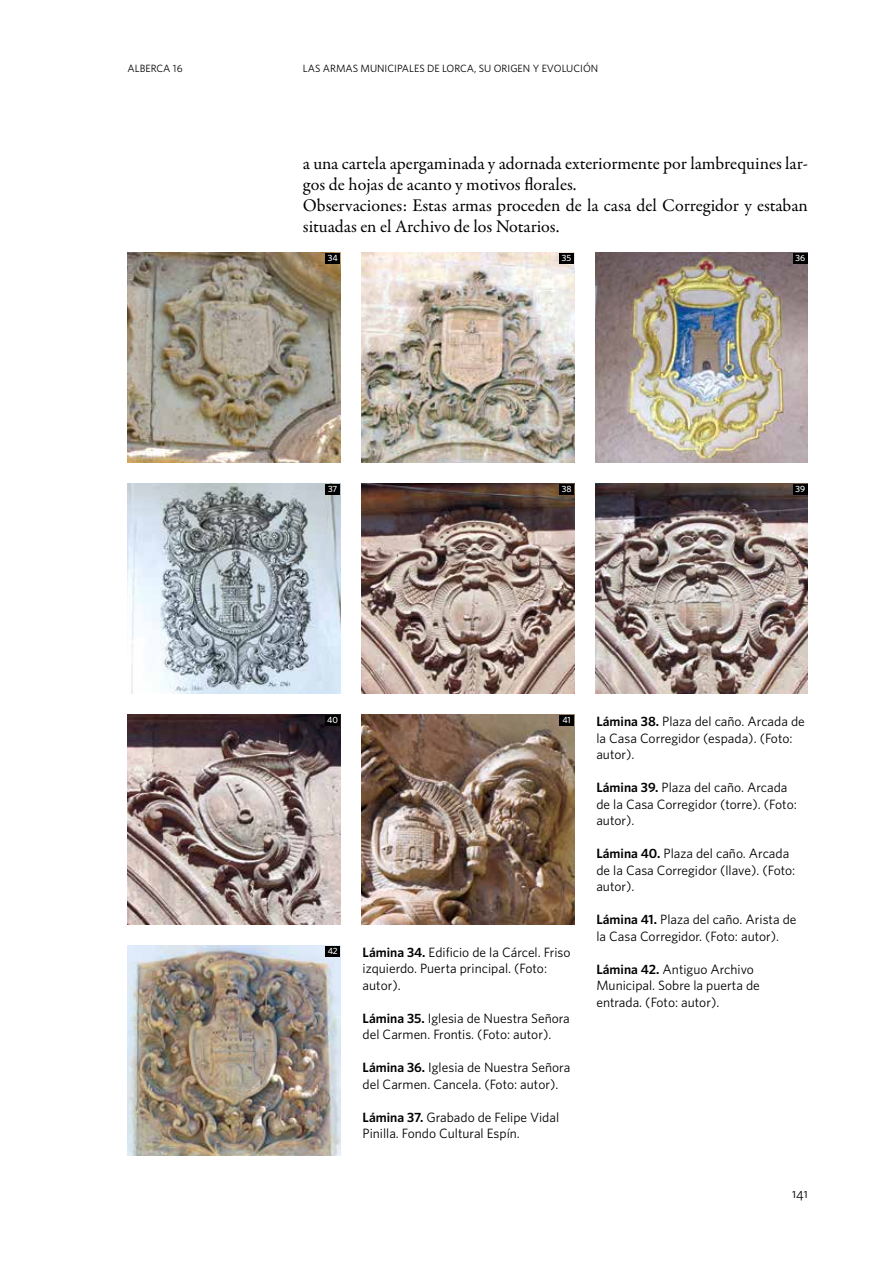
<style>
.page{position:relative;width:893px;height:1263px;background:#fff}
.page>*{position:absolute;margin:0;border:0;box-sizing:border-box;transform-origin:0 0}
.t1{font:18px/21px "Garamond Premr Pro";color:#000}
.t2{font:13.5px/16.5px "Whitney HTF";color:#000}
.t3{font:13.5px "Whitney HTF Book SC";color:#000}
.t4{font:10.5px "Whitney HTF";color:#000}
.t5{font:500 9px "Whitney HTF";color:#fff}
.s1{font-weight:600}
</style>
<div class="page">
<img style="left:128px;top:253px;width:212px;height:210px">
<img style="left:128px;top:484px;width:212px;height:210px">
<img style="left:128px;top:715px;width:212px;height:210px">
<img style="left:361px;top:253px;width:213px;height:210px">
<img style="left:361px;top:484px;width:213px;height:210px">
<img style="left:361px;top:715px;width:213px;height:210px">
<img style="left:595px;top:253px;width:213px;height:210px">
<img style="left:595px;top:484px;width:213px;height:210px">
<img style="left:128px;top:946px;width:212px;height:210px">
<div style="left:325px;top:253px;width:15px;height:10px;background:#000"></div>
<div style="left:325px;top:484px;width:15px;height:10px;background:#000"></div>
<div style="left:325px;top:715px;width:15px;height:10px;background:#000"></div>
<div style="left:559px;top:253px;width:15px;height:10px;background:#000"></div>
<div style="left:559px;top:484px;width:15px;height:10px;background:#000"></div>
<div style="left:559px;top:715px;width:15px;height:10px;background:#000"></div>
<div style="left:793px;top:253px;width:15px;height:10px;background:#000"></div>
<div style="left:793px;top:484px;width:15px;height:10px;background:#000"></div>
<div style="left:325px;top:946px;width:15px;height:10px;background:#000"></div>
<p class="t4" style="left:128px;top:62px;width:57px">ALBERCA 16</p>
<p class="t4" style="left:303px;top:62px;width:297px">LAS ARMAS MUNICIPALES DE LORCA, SU ORIGEN Y EVOLUCIÓN</p>
<h1 class="t1" style="left:303px;top:153px;width:506px">a una cartela apergaminada y adornada exteriormente por lambrequines lar&shy;gos de hojas de acanto y motivos florales.<br>Observaciones: Estas armas proceden de la casa del Corregidor y estaban situadas en el Archivo de los Notarios.</h1>
<p class="t5" style="left:328px;top:253px;width:11px">34</p>
<p class="t5" style="left:562px;top:253px;width:11px">35</p>
<p class="t5" style="left:796px;top:253px;width:11px">36</p>
<p class="t5" style="left:328px;top:484px;width:11px">37</p>
<p class="t5" style="left:562px;top:484px;width:11px">38</p>
<p class="t5" style="left:796px;top:484px;width:11px">39</p>
<p class="t5" style="left:327px;top:715px;width:12px">40</p>
<p class="t5" style="left:562px;top:715px;width:10px">41</p>
<p class="t5" style="left:328px;top:946px;width:12px">42</p>
<p class="t2" style="left:363px;top:943px;width:209px"><span class="s1">Lámina 34.</span> Edificio de la Cárcel. Friso izquierdo. Puerta principal. (Foto: autor).</p>
<p class="t2" style="left:363px;top:1009px;width:209px"><span class="s1">Lámina 35.</span> Iglesia de Nuestra Señora del Carmen. Frontis. (Foto: autor).</p>
<p class="t2" style="left:363px;top:1059px;width:209px"><span class="s1">Lámina 36.</span> Iglesia de Nuestra Señora del Carmen. Cancela. (Foto: autor).</p>
<p class="t2" style="left:363px;top:1108px;width:198px"><span class="s1">Lámina 37.</span> Grabado de Felipe Vidal<br>Pinilla. Fondo Cultural Espín.</p>
<p class="t2" style="left:596px;top:713px;width:210px"><span class="s1">Lámina 38.</span> Plaza del caño. Arcada de la Casa Corregidor (espada). (Foto: autor).</p>
<p class="t2" style="left:596px;top:779px;width:202px"><span class="s1">Lámina 39.</span> Plaza del caño. Arcada de la Casa Corregidor (torre). (Foto: autor).</p>
<p class="t2" style="left:596px;top:845px;width:200px"><span class="s1">Lámina 40.</span> Plaza del caño. Arcada de la Casa Corregidor (llave). (Foto: autor).</p>
<p class="t2" style="left:596px;top:911px;width:202px"><span class="s1">Lámina 41.</span> Plaza del caño. Arista de la Casa Corregidor. (Foto: autor).</p>
<p class="t2" style="left:596px;top:961px;width:165px"><span class="s1">Lámina 42.</span> Antiguo Archivo<br>Municipal. Sobre la puerta de entrada. (Foto: autor).</p>
<p class="t3" style="left:792px;top:1185px;width:17px">141</p>
</div>
